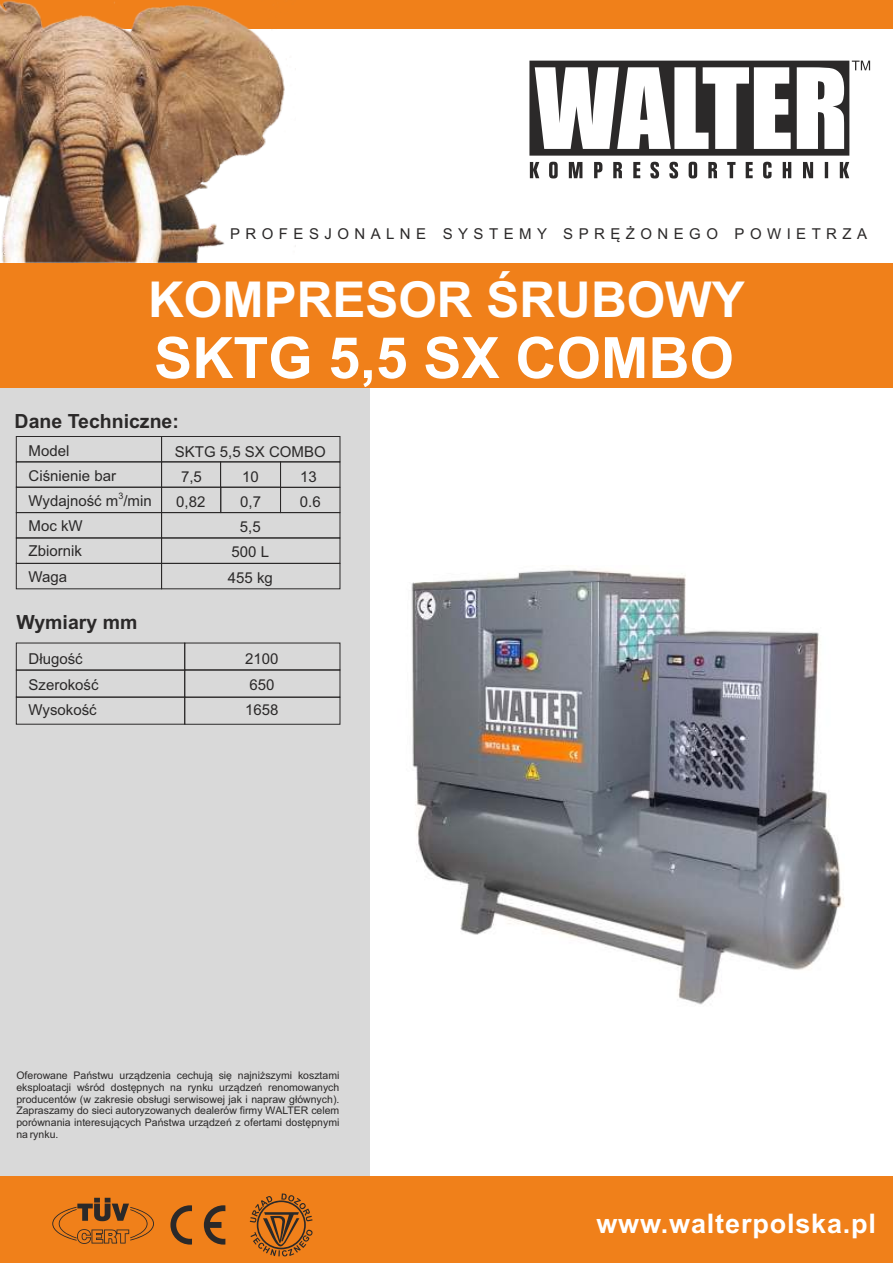
<style>
.page{position:relative;width:893px;height:1263px;background:#fff}
.page>*{position:absolute;margin:0;border:0;box-sizing:border-box;transform-origin:0 0}
.t1{font:700 57px "Arial";color:#fff}
.t2{font:700 49.5px "Arial";color:#fff}
.t3{font:700 27px "Arial";letter-spacing:.03em;color:#fff}
.t4{font:700 19.5px "Arial";color:#2b2929}
.t5{font:15px/25.2px "Arial";color:#2b2929}
.t6{font:15px "Arial";letter-spacing:.365em;color:#2b2929}
.t7{font:10.5px/11.7px "Arial";color:#2b2929;text-align:justify}
.t8{font:9px "Arial";color:#2b2929}
</style>
<div class="page">
<div style="left:0;top:377px;width:370px;height:814px;background:#d9d9d9"></div>
<div style="left:0;top:1176px;width:893px;height:87px;background:#f0801a"></div>
<div style="left:0;top:263px;width:893px;height:125px;background:#f0801a"></div>
<div style="left:0;top:0;width:893px;height:28px;background:#f0801a"></div>
<svg style="left:529px;top:61px;width:341px;height:117px"></svg>
<img style="left:0;top:0;width:295px;height:263px">
<svg style="left:170px;top:1205px;width:55px;height:39px"></svg>
<svg style="left:52px;top:1198px;width:102px;height:46px"></svg>
<svg style="left:250px;top:1193px;width:63px;height:63px"></svg>
<div style="left:16px;top:436px;width:146px;height:26px;border:1px solid #2b2929"></div>
<div style="left:16px;top:461px;width:146px;height:27px;border:1px solid #2b2929"></div>
<div style="left:16px;top:487px;width:146px;height:26px;border:1px solid #2b2929"></div>
<div style="left:16px;top:512px;width:146px;height:26px;border:1px solid #2b2929"></div>
<div style="left:16px;top:537px;width:146px;height:27px;border:1px solid #2b2929"></div>
<div style="left:161px;top:436px;width:179px;height:26px;border:1px solid #2b2929"></div>
<div style="left:220px;top:461px;width:61px;height:27px;border:1px solid #2b2929"></div>
<div style="left:161px;top:537px;width:179px;height:27px;border:1px solid #2b2929"></div>
<div style="left:161px;top:461px;width:60px;height:27px;border:1px solid #2b2929"></div>
<div style="left:220px;top:487px;width:61px;height:26px;border:1px solid #2b2929"></div>
<div style="left:161px;top:487px;width:60px;height:26px;border:1px solid #2b2929"></div>
<div style="left:16px;top:643px;width:169px;height:27px;border:1px solid #2b2929"></div>
<div style="left:16px;top:670px;width:169px;height:27px;border:1px solid #2b2929"></div>
<div style="left:16px;top:697px;width:169px;height:28px;border:1px solid #2b2929"></div>
<div style="left:184px;top:669px;width:156px;height:29px;border:1px solid #2b2929"></div>
<div style="left:184px;top:697px;width:156px;height:28px;border:1px solid #2b2929"></div>
<div style="left:280px;top:461px;width:60px;height:27px;border:1px solid #2b2929"></div>
<div style="left:280px;top:487px;width:60px;height:26px;border:1px solid #2b2929"></div>
<img style="left:411px;top:569px;width:433px;height:436px">
<div style="left:16px;top:563px;width:146px;height:26px;border:1px solid #2b2929"></div>
<div style="left:161px;top:563px;width:179px;height:26px;border:1px solid #2b2929"></div>
<h3 class="t6" style="left:230px;top:228px;width:638px">PROFESJONALNE SYSTEMY SPRĘŻONEGO POWIETRZA</h3>
<h2 class="t2" style="left:148px;top:281px;width:598px">KOMPRESOR ŚRUBOWY</h2>
<h1 class="t1" style="left:154px;top:336px;width:581px">SKTG 5,5 SX COMBO</h1>
<h3 class="t4" style="left:15px;top:413px;width:166px">Dane Techniczne:</h3>
<h3 class="t5" style="left:29px;top:439px;width:125px">Model<br>Ciśnienie bar<br>Wydajność m /min</h3>
<h3 class="t5" style="left:175px;top:440px;width:152px">SKTG 5,5 SX COMBO</h3>
<h3 class="t5" style="left:181px;top:465px;width:22px">7,5</h3>
<h3 class="t5" style="left:242px;top:465px;width:18px">10</h3>
<h3 class="t5" style="left:176px;top:491px;width:31px">0,82</h3>
<h3 class="t5" style="left:240px;top:491px;width:22px">0,7</h3>
<h3 class="t5" style="left:300px;top:465px;width:22px">13<br>0.6</h3>
<p class="t8" style="left:119px;top:493px;width:7px">3</p>
<h3 class="t5" style="left:29px;top:515px;width:56px;text-align:justify">Moc kW Zbiornik Waga</h3>
<h3 class="t5" style="left:228px;top:516px;width:47px;text-align:center">5,5<br>500 L<br>455 kg</h3>
<h3 class="t4" style="left:16px;top:615px;width:123px">Wymiary mm</h3>
<h3 class="t5" style="left:29px;top:648px;width:72px">Długość<br>Szerokość<br>Wysokość</h3>
<h3 class="t5" style="left:245px;top:648px;width:35px">2100<br>650<br>1658</h3>
<p class="t7" style="left:16px;top:1071px;width:324px">Oferowane Państwu urządzenia cechują się najniższymi kosztami eksploatacji wśród dostępnych na rynku urządzeń renomowanych producentów (w zakresie obsługi serwisowej jak i napraw głównych).<br>Zapraszamy do sieci autoryzowanych dealerów firmy WALTER celem porównania interesujących Państwa urządzeń z ofertami dostępnymi na rynku.</p>
<h3 class="t3" style="left:596px;top:1214px;width:281px">www.walterpolska.pl</h3>
</div>
